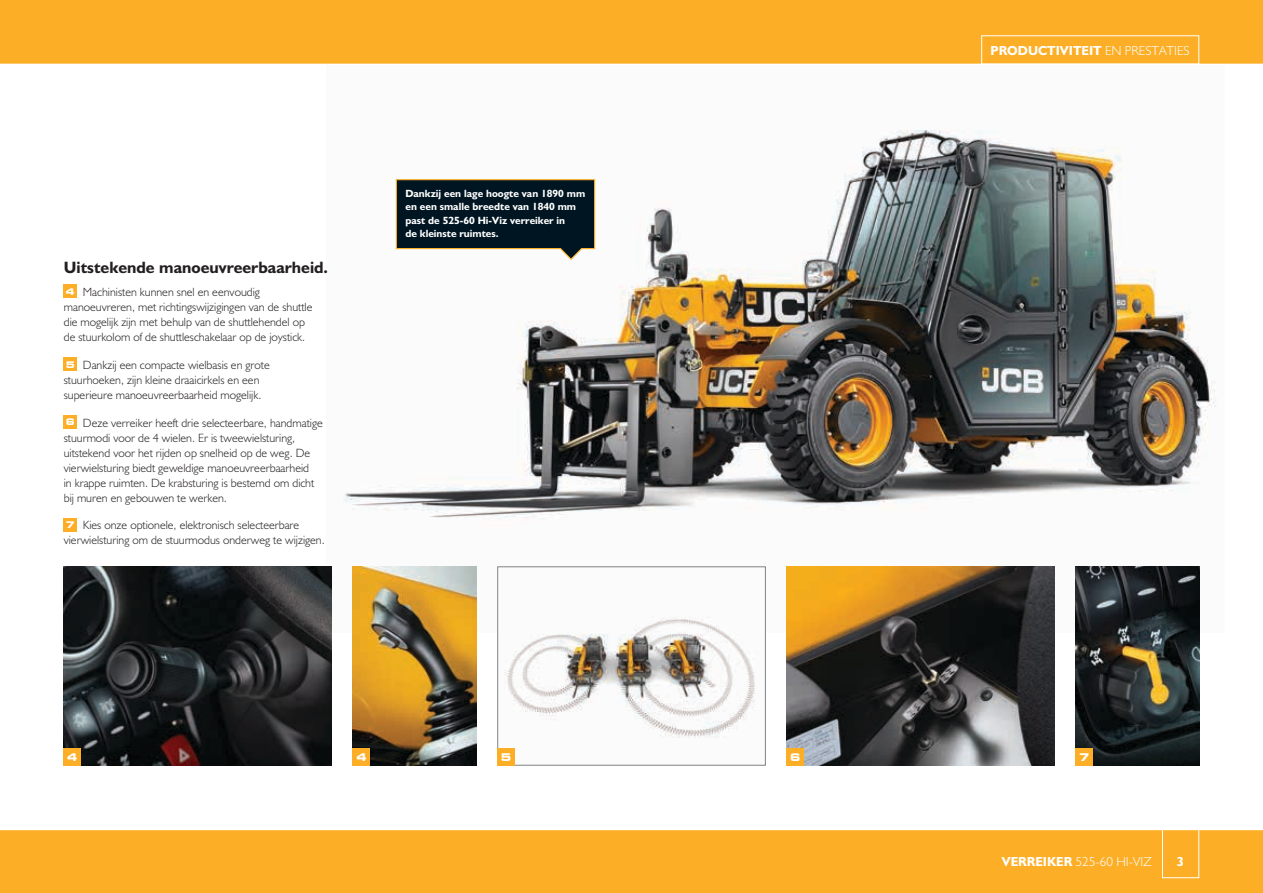
<style>
.page{position:relative;width:1263px;height:893px;background:#fff}
.page>*{position:absolute;margin:0;border:0;box-sizing:border-box;transform-origin:0 0}
.t1{font:16.5px "JCB Bold";color:#231f20}
.t2{font:13.2px "JCB Bold";color:#fff}
.t3{font:13.2px "JCB Light";color:#fff}
.t4{font:12px/15px "JCB Light";color:#231f20}
.t5{font:10.5px/13.5px "JCB Bold";color:#fff}
.t6{font:700 expanded 10.5px "Square 721 BT";color:#fff}
.s1{font-family:"Square 721 BT";font-weight:700;font-stretch:expanded;font-size:9.15px;color:#fff}
.s2{font-family:"JCB Light"}
.s3{font-family:"JCB Bold"}
</style>
<div class="page">
<img style="left:327px;top:130px;width:889px;height:503px">
<img style="left:64px;top:567px;width:268px;height:198px">
<img style="left:499px;top:569px;width:265px;height:194px">
<div style="left:497px;top:567px;width:269px;height:198px;border:1px solid #808285"></div>
<div style="left:0;top:0;width:1263px;height:64px;background:#fcaf26"></div>
<div style="left:0;top:829px;width:1263px;height:64px;background:#fcaf26"></div>
<div style="left:981px;top:35px;width:218px;height:29px;border:1px solid #fff"></div>
<div style="left:1162px;top:819px;width:37px;height:59px;border:1px solid #fff"></div>
<div style="left:497px;top:748px;width:17px;height:17px;background:#fcaf26"></div>
<div style="left:64px;top:748px;width:17px;height:17px;background:#fcaf26"></div>
<img style="left:1076px;top:567px;width:123px;height:198px">
<hr style="left:0;top:829px;width:1263px;height:1px;background:#fff">
<div style="left:64px;top:285px;width:13px;height:13px;background:#fcaf26"></div>
<div style="left:64px;top:358px;width:13px;height:13px;background:#fcaf26"></div>
<div style="left:64px;top:415px;width:13px;height:14px;background:#fcaf26"></div>
<div style="left:64px;top:518px;width:13px;height:13px;background:#fcaf26"></div>
<svg style="left:395px;top:179px;width:201px;height:82px;background:#2e3c41"></svg>
<img style="left:787px;top:567px;width:268px;height:198px">
<div style="left:787px;top:748px;width:17px;height:17px;background:#fcaf26"></div>
<div style="left:1076px;top:748px;width:17px;height:17px;background:#fcaf26"></div>
<img style="left:353px;top:567px;width:123px;height:198px">
<div style="left:353px;top:748px;width:17px;height:17px;background:#fcaf26"></div>
<h1 class="t1" style="left:64px;top:257px;width:266px">Uitstekende manoeuvreerbaarheid.</h1>
<p class="t4" style="left:64px;top:284px;width:250px"><span class="s1">4</span> Machinisten kunnen snel en eenvoudig manoeuvreren, met richtingswijzigingen van de shuttle die mogelijk zijn met behulp van de shuttlehendel op de stuurkolom of de shuttleschakelaar op de joystick.</p>
<p class="t4" style="left:64px;top:357px;width:208px"><span class="s1">5</span> Dankzij een compacte wielbasis en grote stuurhoeken, zijn kleine draaicirkels en een superieure manoeuvreerbaarheid mogelijk.</p>
<p class="t4" style="left:64px;top:415px;width:260px"><span class="s1">6</span> Deze verreiker heeft drie selecteerbare, handmatige stuurmodi voor de 4 wielen. Er is tweewielsturing, uitstekend voor het rijden op snelheid op de weg. De vierwielsturing biedt geweldige manoeuvreerbaarheid<br>in krappe ruimten. De krabsturing is bestemd om dicht bij muren en gebouwen te werken.</p>
<p class="t4" style="left:64px;top:518px;width:262px"><span class="s1">7</span> Kies onze optionele, elektronisch selecteerbare vierwielsturing om de stuurmodus onderweg te wijzigen.</p>
<p class="t5" style="left:405px;top:186px;width:181px">Dankzij een lage hoogte van 1890 mm en een smalle breedte van 1840 mm past de 525-60 Hi-Viz verreiker in<br>de kleinste ruimtes.</p>
<p class="t2" style="left:990px;top:43px;width:200px">PRODUCTIVITEIT <span class="s2">EN PRESTATIES</span></p>
<p class="t6" style="left:356px;top:751px;width:12px">4</p>
<p class="t6" style="left:790px;top:751px;width:12px">6</p>
<p class="t6" style="left:1079px;top:751px;width:12px">7</p>
<p class="t6" style="left:67px;top:751px;width:12px">4</p>
<p class="t6" style="left:501px;top:751px;width:12px">5</p>
<p class="t3" style="left:1002px;top:853px;width:151px"><span class="s3">VERREIKER</span> 525-60 HI-VIZ</p>
<p class="t2" style="left:1177px;top:853px;width:9px">3</p>
</div>
